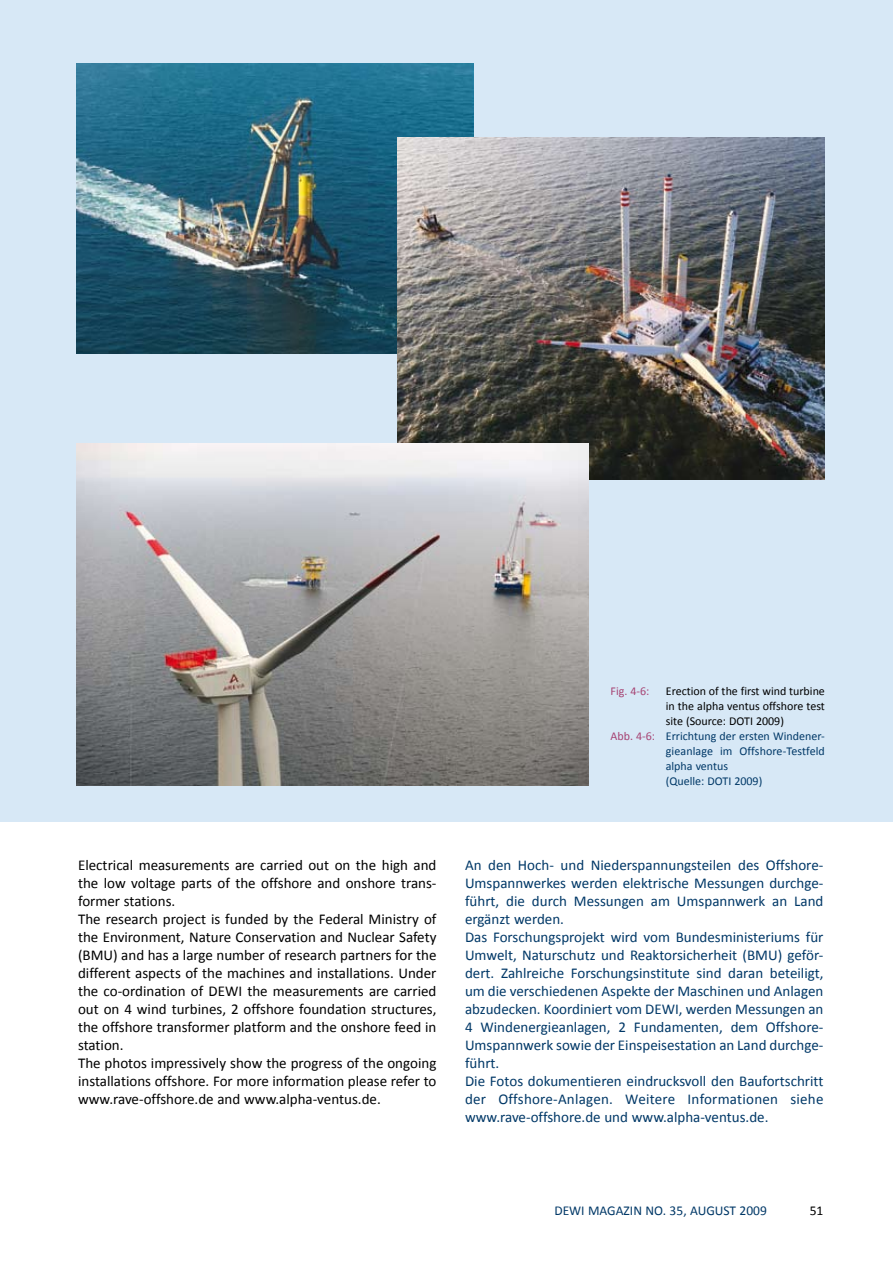
<style>
.page{position:relative;width:893px;height:1263px;background:#fff}
.page>*{position:absolute;margin:0;border:0;box-sizing:border-box;transform-origin:0 0}
.t1{font:15px/18px "Calibri";color:#003867}
.t2{font:15px/18px "Calibri";color:#000}
.t3{font:13.5px "Calibri";color:#003867}
.t4{font:13.5px "Calibri";color:#000}
.t5{font:12px "Calibri";color:#003867}
.t6{font:12px "Calibri";color:#000}
.t7{font:12px "Calibri";color:#a64373}
.s1{color:#a64373}
</style>
<div class="page">
<div style="left:0;top:0;width:893px;height:821px;background:#d7e8f6"></div>
<img style="left:77px;top:64px;width:396px;height:289px">
<img style="left:397px;top:137px;width:428px;height:342px">
<img style="left:77px;top:443px;width:511px;height:342px">
<p class="t7" style="left:610px;top:684px;width:40px">Fig. 4-6:</p>
<p class="t6" style="left:666px;top:684px;width:161px">Erection of the first wind turbine</p>
<p class="t6" style="left:666px;top:699px;width:161px">in the alpha ventus offshore test</p>
<p class="t6" style="left:666px;top:714px;width:120px">site (Source: DOTI 2009)</p>
<p class="t5" style="left:610px;top:729px;width:216px"><span class="s1">Abb. 4-6:</span> Errichtung der ersten Windener-</p>
<p class="t5" style="left:666px;top:744px;width:161px">gieanlage im Offshore-Testfeld</p>
<p class="t5" style="left:666px;top:759px;width:64px">alpha ventus</p>
<p class="t5" style="left:666px;top:774px;width:98px">(Quelle: DOTI 2009)</p>
<p class="t2" style="left:78px;top:855px;width:360px">Electrical measurements are carried out on the high and the low voltage parts of the offshore and onshore trans&shy;former stations.<br>The research project is funded by the Federal Ministry of the Environment, Nature Conservation and Nuclear Safety (BMU) and has a large number of research partners for the different aspects of the machines and installations. Under the co-ordination of DEWI the measurements are carried out on 4 wind turbines, 2 offshore foundation structures, the offshore transformer platform and the onshore feed in station.<br>The photos impressively show the progress of the ongoing installations offshore. For more information please refer to www.rave-offshore.de and www.alpha-ventus.de.</p>
<p class="t1" style="left:465px;top:855px;width:360px">An den Hoch- und Niederspannungsteilen des Offshore-Umspannwerkes werden elektrische Messungen durchge&shy;führt, die durch Messungen am Umspannwerk an Land ergänzt werden.<br>Das Forschungsprojekt wird vom Bundesministeriums für Umwelt, Naturschutz und Reaktorsicherheit (BMU) geför&shy;dert. Zahlreiche Forschungsinstitute sind daran beteiligt, um die verschiedenen Aspekte der Maschinen und Anlagen abzudecken. Koordiniert vom DEWI, werden Messungen an 4 Windenergieanlagen, 2 Fundamenten, dem Offshore-Umspannwerk sowie der Einspeisestation an Land durchge&shy;führt.<br>Die Fotos dokumentieren eindrucksvoll den Baufortschritt der Offshore-Anlagen. Weitere Informationen siehe www.rave-offshore.de und www.alpha-ventus.de.</p>
<p class="t3" style="left:554px;top:1202px;width:214px">DEWI MAGAZIN NO. 35, AUGUST 2009</p>
<p class="t4" style="left:810px;top:1202px;width:15px">51</p>
</div>
